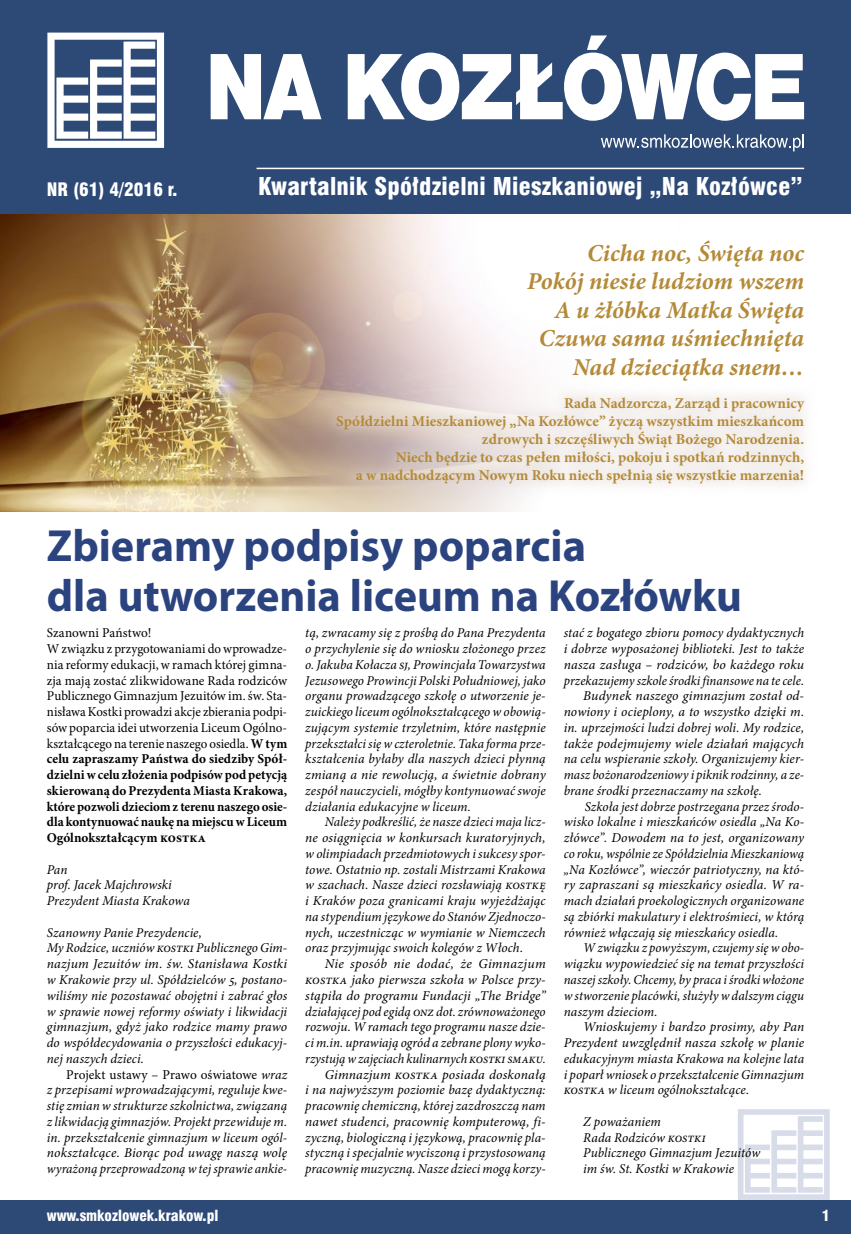
<style>
.page{position:relative;width:851px;height:1234px;background:#fff}
.page>*{position:absolute;margin:0;border:0;box-sizing:border-box;transform-origin:0 0}
.t1{font:700 45.15px/50.7px "Myriad Pro";color:#2b437f}
.t2{font:italic 700 24.3px/28.5px "Minion Pro";color:#b48a38;text-align:right}
.t3{font:24px "Swis 721 Blk Cn EU";letter-spacing:.01em;color:#fff}
.t4{font:18.15px "Swis 721 Blk Cn EU";color:#fff}
.t5{font:700 15px/18px "Minion Pro";letter-spacing:.01em;color:#b48a38;text-align:right}
.t6{font:15px "Swis 721 Blk Cn EU";color:#fff}
.t7{font:italic 13.5px/15.8px "Minion Pro";letter-spacing:.005em;color:#000}
.t8{font:13.5px/15.8px "Minion Pro";color:#000}
.t9{font:italic 13.5px "Minion Pro";letter-spacing:.005em;color:#000;scale:.96 1}
.t10{font:italic 13.5px "Minion Pro";letter-spacing:.005em;color:#000;scale:.95 1}
.s1{font-weight:700}
.s2{font-style:normal}
</style>
<div class="page">
<svg style="left:738px;top:1109px;width:91px;height:90px"></svg>
<div style="left:0;top:1199px;width:850px;height:34px;background:#2d4a77"></div>
<img style="left:0;top:214px;width:521px;height:297px">
<svg style="left:323px;top:383px;width:482px;height:114px;fill:#f2edea"></svg>
<div style="left:0;top:0;width:850px;height:214px;background:#2d4a77"></div>
<svg style="left:47px;top:33px;width:117px;height:115px"></svg>
<svg style="left:211px;top:54px;width:110px;height:65px"></svg>
<svg style="left:347px;top:35px;width:457px;height:86px"></svg>
<svg style="left:601px;top:134px;width:202px;height:17px"></svg>
<hr style="left:256px;top:168px;width:548px;height:1px;background:#fff">
<h3 class="t4" style="left:47px;top:178px;width:132px">NR (61) 4/2016 r.</h3>
<h3 class="t3" style="left:258px;top:172px;width:546px">Kwartalnik Spółdzielni Mieszkaniowej „Na Kozłówce”</h3>
<h2 class="t2" style="left:527px;top:238px;width:278px">Cicha noc, Święta noc<br>Pokój niesie ludziom wszem<br>A u żłóbka Matka Święta<br>Czuwa sama uśmiechnięta<br>Nad dzieciątka snem…</h2>
<p class="t5" style="left:336px;top:393px;width:469px">Rada Nadzorcza, Zarząd i pracownicy<br>Spółdzielni Mieszkaniowej „Na Kozłówce” życzą wszystkim mieszkańcom zdrowych i szczęśliwych Świąt Bożego Narodzenia.<br>Niech będzie to czas pełen miłości, pokoju i spotkań rodzinnych,<br>a w nadchodzącym Nowym Roku niech spełnią się wszystkie marzenia!</p>
<h1 class="t1" style="left:47px;top:518px;width:696px">Zbieramy podpisy poparcia<br>dla utworzenia liceum na Kozłówku</h1>
<p class="t8" style="left:47px;top:625px;width:242px">Szanowni Państwo!<br>W związku z przygotowaniami do wprowadze&shy;nia reformy edukacji, w ramach której gimna&shy;zja mają zostać zlikwidowane Rada rodziców Publicznego Gimnazjum Jezuitów im. św. Sta&shy;nisława Kostki prowadzi akcje zbierania podpi&shy;sów poparcia idei utworzenia Liceum Ogólno&shy;kształcącego na terenie naszego osiedla. <span class="s1">W tym celu zapraszamy Państwa do siedziby Spół&shy;dzielni w celu złożenia podpisów pod petycją skierowaną do Prezydenta Miasta Krakowa, które pozwoli dzieciom z terenu naszego osie&shy;dla kontynuować naukę na miejscu w Liceum Ogólnokształcącym kostka</span></p>
<p class="t7" style="left:47px;top:861px;width:144px">Pan<br>prof. Jacek Majchrowski<br>Prezydent Miasta Krakowa</p>
<p class="t7" style="left:47px;top:924px;width:242px">Szanowny Panie Prezydencie,<br>My Rodzice, uczniów kostki Publicznego Gim&shy;nazjum Jezuitów im. św. Stanisława Kostki w Krakowie przy ul. Spółdzielców 5, postano&shy;wiliśmy nie pozostawać obojętni i zabrać głos w sprawie nowej reformy oświaty i likwidacji gimnazjum, gdyż jako rodzice mamy prawo do współdecydowania o przyszłości edukacyj&shy;nej naszych dzieci.</p>
<p class="t7" style="left:47px;top:1066px;width:242px;text-align:justify;text-indent:19px"><span class="s2">Projekt ustawy – Prawo oświatowe</span> wraz z przepisami wprowadzającymi, reguluje kwe&shy;stię zmian w strukturze szkolnictwa, związaną z likwidacją gimnazjów. Projekt przewiduje m. in. przekształcenie gimnazjum w liceum ogól&shy;nokształcące. Biorąc pod uwagę naszą wolę wyrażoną przeprowadzoną w tej sprawie ankie-</p>
<p class="t7" style="left:305px;top:625px;width:242px;text-align:justify">tą, zwracamy się z prośbą do Pana Prezydenta o przychylenie się do wniosku złożonego przez o. Jakuba Kołacza sj, Prowincjała Towarzystwa Jezusowego Prowincji Polski Południowej, jako organu prowadzącego szkołę o utworzenie je&shy;zuickiego liceum ogólnokształcącego w obowią&shy;zującym systemie trzyletnim, które następnie przekształci się w czteroletnie. Taka forma prze&shy;kształcenia byłaby dla naszych dzieci płynną zmianą a nie rewolucją, a świetnie dobrany zespół nauczycieli, mógłby kontynuować swoje działania edukacyjne w liceum.</p>
<p class="t7" style="left:305px;top:814px;width:242px;text-align:justify;text-indent:20px">Należy podkreślić, że nasze dzieci maja licz&shy;ne osiągnięcia w konkursach kuratoryjnych, w olimpiadach przedmiotowych i sukcesy spor&shy;towe. Ostatnio np. zostali Mistrzami Krakowa w szachach. Nasze dzieci rozsławiają kostkę i Kraków poza granicami kraju wyjeżdżając na stypendium językowe do Stanów Zjednoczo&shy;nych, uczestnicząc w wymianie w Niemczech oraz przyjmując swoich kolegów z Włoch.</p>
<p class="t7" style="left:305px;top:955px;width:242px;text-align:right">Nie sposób nie dodać, że Gimnazjum kostka jako pierwsza szkoła w Polsce przy&shy;stąpiła do programu Fundacji „The Bridge” działającej pod egidą onz dot. zrównoważonego rozwoju. W ramach tego programu nasze dzie&shy;ci m.in. uprawiają ogród a zebrane plony wyko&shy;rzystują w zajęciach kulinarnych kostki smaku.<br>Gimnazjum kostka posiada doskonałą<br>i na najwyższym poziomie bazę dydaktyczną: pracownię chemiczną, której zazdroszczą nam nawet studenci, pracownię komputerową, fi&shy;zyczną, biologiczną i językową, pracownię pla&shy;styczną i specjalnie wyciszoną i przystosowaną pracownię muzyczną. Nasze dzieci mogą korzy-</p>
<p class="t7" style="left:563px;top:625px;width:242px">stać z bogatego zbioru pomocy dydaktycznych</p>
<p class="t7" style="left:563px;top:640px;width:242px">i dobrze wyposażonej biblioteki. Jest to także</p>
<p class="t7" style="left:563px;top:656px;width:242px">nasza zasługa – rodziców, bo każdego roku</p>
<p class="t9" style="left:563px;top:670px;width:252px">przekazujemy szkole środki finansowe na te cele.</p>
<p class="t7" style="left:583px;top:688px;width:222px">Budynek naszego gimnazjum został od-</p>
<p class="t7" style="left:563px;top:703px;width:242px">nowiony i ocieplony, a to wszystko dzięki m.</p>
<p class="t7" style="left:563px;top:719px;width:242px">in. uprzejmości ludzi dobrej woli. My rodzice,</p>
<p class="t7" style="left:563px;top:735px;width:242px">także podejmujemy wiele działań mających</p>
<p class="t7" style="left:563px;top:751px;width:242px">na celu wspieranie szkoły. Organizujemy kier-</p>
<p class="t9" style="left:563px;top:765px;width:252px">masz bożonarodzeniowy i piknik rodzinny, a ze-</p>
<p class="t7" style="left:563px;top:782px;width:200px">brane środki przeznaczamy na szkołę.</p>
<p class="t7" style="left:584px;top:798px;width:221px">Szkoła jest dobrze postrzegana przez środo-</p>
<p class="t7" style="left:563px;top:814px;width:242px">wisko lokalne i mieszkańców osiedla „Na Ko-</p>
<p class="t7" style="left:563px;top:829px;width:242px">złówce”. Dowodem na to jest, organizowany</p>
<p class="t9" style="left:563px;top:844px;width:252px">co roku, wspólnie ze Spółdzielnia Mieszkaniową</p>
<p class="t7" style="left:563px;top:861px;width:242px">„Na Kozłówce”, wieczór patriotyczny, na któ-</p>
<p class="t7" style="left:563px;top:877px;width:242px">ry zapraszani są mieszkańcy osiedla. W ra-</p>
<p class="t7" style="left:563px;top:892px;width:242px">mach działań proekologicznych organizowane</p>
<p class="t7" style="left:563px;top:908px;width:242px">są zbiórki makulatury i elektrośmieci, w którą</p>
<p class="t7" style="left:563px;top:924px;width:216px">również włączają się mieszkańcy osiedla.</p>
<p class="t10" style="left:583px;top:938px;width:234px">W związku z powyższym, czujemy się w obo-</p>
<p class="t7" style="left:563px;top:955px;width:242px">wiązku wypowiedzieć się na temat przyszłości</p>
<p class="t9" style="left:563px;top:970px;width:252px">naszej szkoły. Chcemy, by praca i środki włożone</p>
<p class="t7" style="left:563px;top:987px;width:242px">w stworzenie placówki, służyły w dalszym ciągu</p>
<p class="t7" style="left:563px;top:1003px;width:95px">naszym dzieciom.</p>
<p class="t7" style="left:583px;top:1018px;width:222px">Wnioskujemy i bardzo prosimy, aby Pan</p>
<p class="t7" style="left:563px;top:1034px;width:242px">Prezydent uwzględnił nasza szkołę w planie</p>
<p class="t7" style="left:563px;top:1050px;width:242px">edukacyjnym miasta Krakowa na kolejne lata</p>
<p class="t7" style="left:563px;top:1066px;width:242px">i poparł wniosek o przekształcenie Gimnazjum</p>
<p class="t7" style="left:563px;top:1081px;width:187px">kostka w liceum ogólnokształcące.</p>
<p class="t7" style="left:583px;top:1113px;width:178px">Z poważaniem<br>Rada Rodziców kostki<br>Publicznego Gimnazjum Jezuitów im św. St. Kostki w Krakowie</p>
<p class="t6" style="left:47px;top:1206px;width:173px">www.smkozlowek.krakow.pl</p>
<p class="t6" style="left:821px;top:1206px;width:10px">1</p>
</div>
